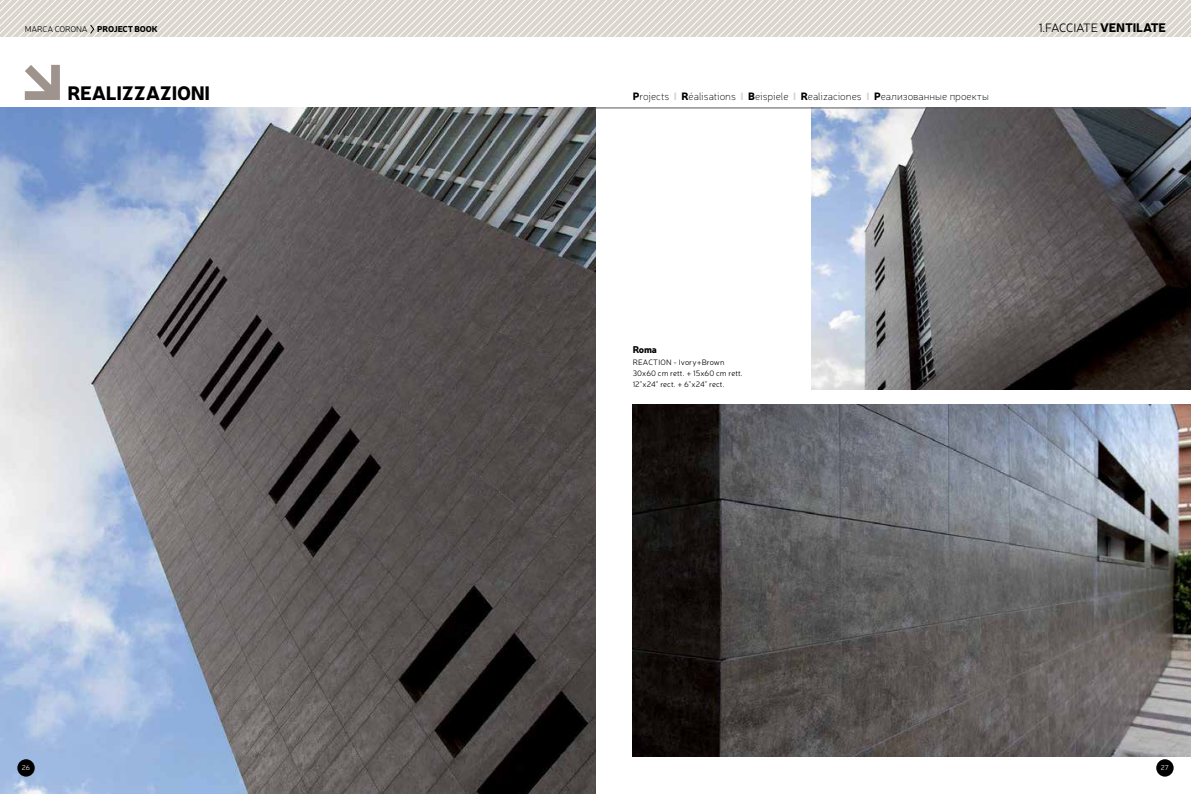
<style>
.page{position:relative;width:1191px;height:794px;background:#fff}
.page>*{position:absolute;margin:0;border:0;box-sizing:border-box;transform-origin:0 0}
.t1{font:900 19.25px "Neris";letter-spacing:-.015em;color:#000}
.t2{font:300 12.25px "Neris";letter-spacing:-.03em;color:#000}
.t3{font:100 10.5px "Neris";color:#000}
.t4{font:900 9.62px "Neris";color:#000}
.t5{font:300 8.4px "Neris";letter-spacing:-.015em;color:#000}
.t6{font:300 7.88px "Neris";letter-spacing:.01em;color:#000}
.t7{font:300 7px "Neris";color:#fff}
.s1{font-weight:900}
.s2{font-weight:900;color:#dad6ce}
</style>
<div class="page">
<svg style="left:0;top:0;width:1191px;height:37px;background:#e0ddd6"></svg>
<img style="left:811px;top:108px;width:380px;height:281px">
<img style="left:632px;top:404px;width:559px;height:352px">
<hr style="left:25px;top:108px;width:1141px;height:1px;background:#58595b">
<img style="left:0;top:108px;width:595px;height:686px">
<svg style="left:25px;top:65px;width:35px;height:35px"></svg>
<div style="left:1156px;top:759px;width:17px;height:17px;background:#000;border-radius:50%"></div>
<div style="left:17px;top:759px;width:18px;height:17px;background:#000;border-radius:50%"></div>
<p class="t5" style="left:25px;top:24px;width:134px">MARCA CORONA <span class="s1">PROJECT BOOK</span></p>
<h2 class="t2" style="left:1039px;top:20px;width:129px">1.FACCIATE <span class="s1">VENTILATE</span></h2>
<p class="t1" style="left:67px;top:79px;width:144px">REALIZZAZIONI</p>
<p class="t3" style="left:632px;top:90px;width:358px"><span class="s1">P</span>rojects <span class="s2">I</span> <span class="s1">R</span>éalisations <span class="s2">I</span> <span class="s1">B</span>eispiele <span class="s2">I</span> <span class="s1">R</span>ealizaciones <span class="s2">I</span> <span class="s1">Р</span>еализованные проекты</p>
<p class="t4" style="left:633px;top:342px;width:26px">Roma</p>
<p class="t6" style="left:633px;top:357px;width:93px">REACTION - Ivory+Brown</p>
<p class="t6" style="left:632px;top:368px;width:111px">30x60 cm rett. + 15x60 cm rett.</p>
<p class="t6" style="left:632px;top:379px;width:93px">12”x24” rect. + 6”x24” rect.</p>
<p class="t7" style="left:22px;top:763px;width:10px">26</p>
<p class="t7" style="left:1161px;top:763px;width:9px">27</p>
</div>
